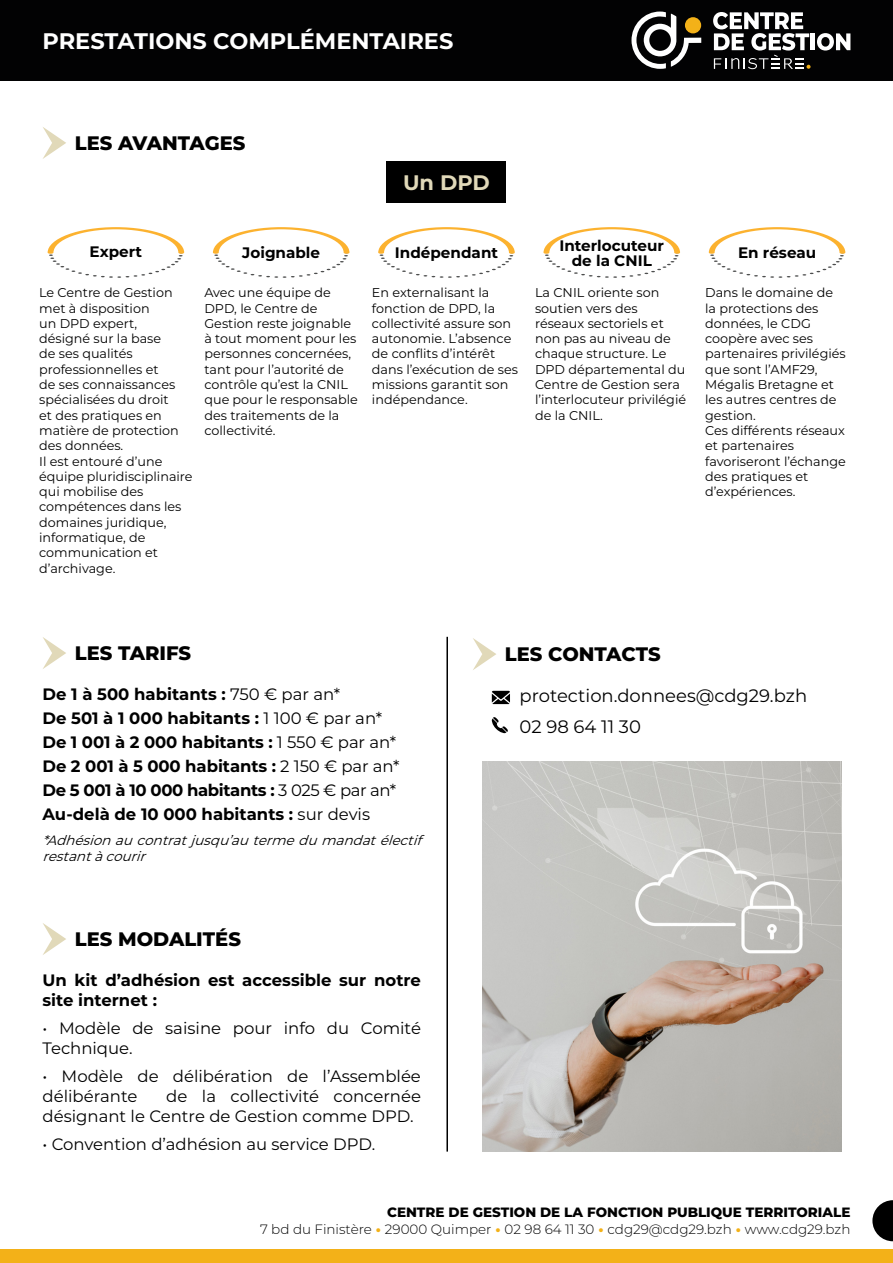
<style>
.page{position:relative;width:893px;height:1263px;background:#fff}
.page>*{position:absolute;margin:0;border:0;box-sizing:border-box;transform-origin:0 0}
.t1{font:700 22.5px "Montserrat";color:#fff}
.t2{font:700 21px "Montserrat";color:#e1d9b9}
.t3{font:800 19.5px "Montserrat";color:#000}
.t4{font:18px/30.6px "Montserrat";color:#000}
.t5{font:700 16.5px/24px "Montserrat";color:#000}
.t6{font:16.5px/19.8px "Montserrat";color:#000}
.t7{font:700 15.15px/15.1px "Montserrat";color:#000;text-align:center}
.t8{font:300 13.5px/16.2px "Montserrat";color:#000;text-align:right}
.t9{font:italic 13.5px/16.2px "Montserrat";color:#000}
.t10{font:12.75px/15.3px "Montserrat";color:#000}
.s1{font-weight:400}
.s2{font-weight:800}
.s3{font-weight:800;color:#f3b118}
</style>
<div class="page">
<svg style="left:43px;top:127px;width:23px;height:32px"></svg>
<svg style="left:43px;top:637px;width:23px;height:32px"></svg>
<svg style="left:43px;top:923px;width:23px;height:32px"></svg>
<svg style="left:473px;top:638px;width:23px;height:32px"></svg>
<hr style="left:446px;top:637px;width:2px;height:514px;background:#000">
<div style="left:0;top:1249px;width:893px;height:14px;background:#f3b118"></div>
<svg style="left:872px;top:1200px;width:21px;height:41px"></svg>
<div style="left:387px;top:162px;width:119px;height:41px;background:#000"></div>
<svg style="left:47px;top:227px;width:137px;height:51px"></svg>
<svg style="left:213px;top:227px;width:137px;height:51px"></svg>
<svg style="left:378px;top:227px;width:137px;height:51px"></svg>
<svg style="left:543px;top:227px;width:137px;height:51px"></svg>
<svg style="left:709px;top:227px;width:137px;height:51px"></svg>
<div style="left:0;top:0;width:893px;height:81px;background:#020203"></div>
<svg style="left:631px;top:12px;width:70px;height:57px"></svg>
<div style="left:685px;top:17px;width:16px;height:16px;background:#f3b118;border-radius:50%"></div>
<svg style="left:713px;top:12px;width:97px;height:57px"></svg>
<hr style="left:811px;top:33px;width:4px;height:17px;background:#fff">
<svg style="left:817px;top:33px;width:33px;height:18px"></svg>
<svg style="left:492px;top:691px;width:18px;height:13px"></svg>
<svg style="left:492px;top:717px;width:16px;height:16px"></svg>
<img style="left:483px;top:761px;width:359px;height:390px">
<h1 class="t1" style="left:43px;top:25px;width:412px">PRESTATIONS COMPLÉMENTAIRES</h1>
<h3 class="t3" style="left:75px;top:128px;width:172px">LES AVANTAGES</h3>
<h2 class="t2" style="left:403px;top:167px;width:88px">Un DPD</h2>
<p class="t7" style="left:90px;top:244px;width:54px">Expert</p>
<p class="t7" style="left:242px;top:244px;width:79px">Joignable</p>
<p class="t7" style="left:395px;top:244px;width:105px">Indépendant</p>
<p class="t7" style="left:559px;top:238px;width:106px">Interlocuteur de la CNIL</p>
<p class="t7" style="left:738px;top:244px;width:80px">En réseau</p>
<p class="t10" style="left:39px;top:285px;width:155px">Le Centre de Gestion met à disposition<br>un DPD expert,<br>désigné sur la base<br>de ses qualités professionnelles et<br>de ses connaissances spécialisées du droit<br>et des pratiques en matière de protection des données.<br>Il est entouré d’une équipe pluridisciplinaire qui mobilise des compétences dans les domaines juridique, informatique, de communication et d’archivage.</p>
<p class="t10" style="left:204px;top:285px;width:155px">Avec une équipe de<br>DPD, le Centre de<br>Gestion reste joignable à tout moment pour les personnes concernées, tant pour l’autorité de contrôle qu’est la CNIL que pour le responsable des traitements de la collectivité.</p>
<p class="t10" style="left:372px;top:285px;width:148px">En externalisant la fonction de DPD, la collectivité assure son autonomie. L’absence de conflits d’intérêt dans l’exécution de ses missions garantit son indépendance.</p>
<p class="t10" style="left:535px;top:285px;width:153px">La CNIL oriente son soutien vers des réseaux sectoriels et non pas au niveau de chaque structure. Le<br>DPD départemental du<br>Centre de Gestion sera l’interlocuteur privilégié de la CNIL.</p>
<p class="t10" style="left:705px;top:285px;width:142px">Dans le domaine de la protections des données, le CDG coopère avec ses partenaires privilégiés que sont l’AMF29,<br>Mégalis Bretagne et les autres centres de gestion.<br>Ces différents réseaux et partenaires favoriseront l’échange des pratiques et d’expériences.</p>
<h3 class="t3" style="left:75px;top:639px;width:118px">LES TARIFS</h3>
<p class="t5" style="left:43px;top:681px;width:358px">De 1 à 500 habitants : <span class="s1">750 € par an*<br></span>De 501 à 1 000 habitants : <span class="s1">1 100 € par an* </span>De 1 001 à 2 000 habitants : <span class="s1">1 550 € par an* </span>De 2 001 à 5 000 habitants : <span class="s1">2 150 € par an* </span>De 5 001 à 10 000 habitants : <span class="s1">3 025 € par an* </span>Au-delà de 10 000 habitants : <span class="s1">sur devis</span></p>
<p class="t9" style="left:43px;top:831px;width:386px">*Adhésionaucontratjusqu’autermedumandatélectif restantàcourir</p>
<h3 class="t3" style="left:75px;top:925px;width:168px">LES MODALITÉS</h3>
<p class="t5" style="left:43px;top:969px;width:380px;line-height:19.8px">Un kit d’adhésion est accessible sur notre site internet :</p>
<p class="t6" style="left:43px;top:1018px;width:380px">• Modèle de saisine pour info du Comité<br>Technique.</p>
<p class="t6" style="left:43px;top:1066px;width:380px">• Modèle de délibération de l’Assemblée délibérante</p>
<p class="t6" style="left:43px;top:1086px;width:380px;text-indent:124px">de la collectivité concernée désignant le Centre de Gestion comme DPD.</p>
<p class="t6" style="left:43px;top:1134px;width:334px">• Convention d’adhésion au service DPD.</p>
<h3 class="t3" style="left:505px;top:640px;width:157px">LES CONTACTS</h3>
<h3 class="t4" style="left:520px;top:680px;width:289px">protection.donnees@cdg29.bzh<br>02 98 64 11 30</h3>
<p class="t8" style="left:260px;top:1204px;width:592px"><span class="s2">CENTRE DE GESTION DE LA FONCTION PUBLIQUE TERRITORIALE<br></span>7 bd du Finistère <span class="s3">•</span> 29000 Quimper <span class="s3">•</span> 02 98 64 11 30 <span class="s3">•</span> cdg29@cdg29.bzh <span class="s3">•</span> www.cdg29.bzh</p>
</div>
